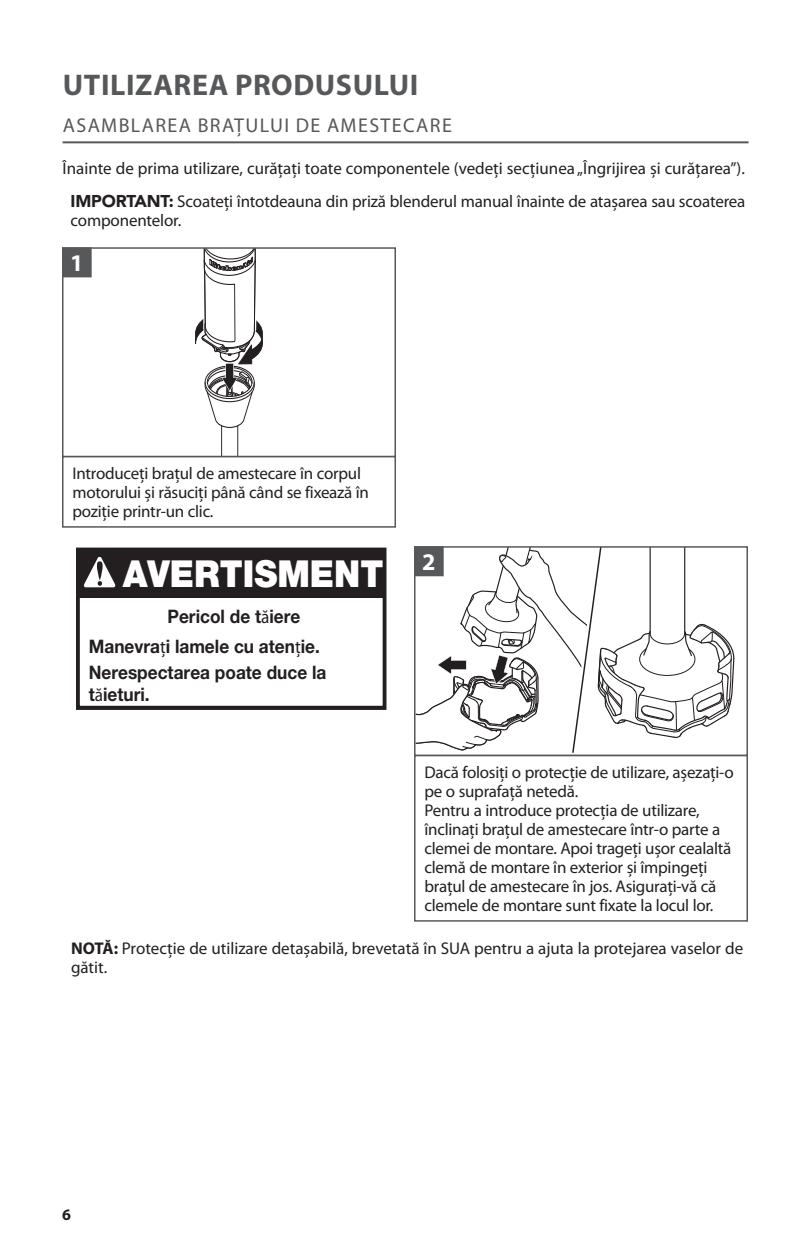
<style>
.page{position:relative;width:810px;height:1260px;background:#fff}
.page>*{position:absolute;margin:0;border:0;box-sizing:border-box;transform-origin:0 0}
.t1{font:900 37.2px "Helvetica Neue LT Std";color:#fff;scale:.93 1}
.MAIN_Page_Header_TOC{font:700 30px "Myriad Pro";letter-spacing:.02em;color:#57585a}
.Step_Number___p{font:700 24px "Myriad Pro";color:#fff}
.MAIN_Subhead_TOC{font:20px "Myriad Pro";letter-spacing:.07em;color:#57585a}
.t2{font:700 18.6px/30.4px "Helvetica Neue LT Std";color:#231f20;scale:.93 1}
.ILLUSTRATION_Caption{font:17px/19px "Myriad Pro";letter-spacing:-.015em;color:#231f20}
.MAIN_NOTE_IMP_TIP{font:17px/19px "Myriad Pro";letter-spacing:-.01em;color:#231f20}
.MAIN_body{font:17px "Myriad Pro";color:#231f20}
.t3{font:700 16px "Myriad Pro";color:#231f20}
.s1{font-family:"Avenir LT Std";font-weight:900}
.s2{font-family:"Myriad Pro";font-weight:400}
.s3{font-weight:700}
</style>
<div class="page">
<hr style="left:221px;top:426px;width:1px;height:31px;background:#231f20">
<hr style="left:237px;top:426px;width:1px;height:31px;background:#231f20">
<svg style="left:195px;top:250px;width:68px;height:199px"></svg>
<div style="left:62px;top:247px;width:334px;height:210px;border:2px solid #57585a"></div>
<svg style="left:66px;top:277px;width:26px;height:1px"></svg>
<div style="left:62px;top:456px;width:334px;height:72px;border:2px solid #57585a"></div>
<div style="left:63px;top:248px;width:28px;height:29px;background:#57585a"></div>
<div style="left:62px;top:247px;width:30px;height:30px;border:2px solid #57585a"></div>
<hr style="left:63px;top:141px;width:686px;height:2px;background:#57585a">
<svg style="left:417px;top:549px;width:318px;height:204px"></svg>
<div style="left:414px;top:546px;width:334px;height:210px;border:2px solid #57585a"></div>
<div style="left:414px;top:755px;width:334px;height:167px;border:2px solid #57585a"></div>
<svg style="left:418px;top:550px;width:30px;height:30px"></svg>
<div style="left:415px;top:547px;width:28px;height:29px;background:#57585a"></div>
<div style="left:414px;top:546px;width:30px;height:30px;border:2px solid #57585a"></div>
<div style="left:76px;top:548px;width:310px;height:162px;border:4px solid #231f20"></div>
<div style="left:78px;top:550px;width:307px;height:47px;background:#231f20"></div>
<svg style="left:84px;top:557px;width:32px;height:30px"></svg>
<p class="MAIN_Page_Header_TOC" style="left:63px;top:65px;width:357px">UTILIZAREA PRODUSULUI</p>
<p class="MAIN_Subhead_TOC" style="left:63px;top:113px;width:391px">ASAMBLAREA BRAȚULUI DE AMESTECARE</p>
<p class="MAIN_body" style="left:63px;top:157px;width:684px">Înainte de prima utilizare, curățați toate componentele (vedeți secțiunea „Îngrijirea și curățarea”).</p>
<p class="MAIN_NOTE_IMP_TIP" style="left:71px;top:192px;width:676px"><span class="s1">IMPORTANT:</span> Scoateți întotdeauna din priză blenderul manual înainte de atașarea sau scoaterea componentelor.</p>
<p class="Step_Number___p" style="left:70px;top:248px;width:15px">1</p>
<p class="ILLUSTRATION_Caption" style="left:72px;top:464px;width:298px">Introduceți brațul de amestecare în corpul motorului și răsuciți până când se fixează în poziție printr-un clic.</p>
<p class="t1" style="left:123px;top:551px;width:282px">AVERTISMENT</p>
<p class="t2" style="left:89px;top:600px;width:250px;text-indent:79px">Pericol de t<span class="s2">ă</span>iere<br>Manevra<span class="s2">ț</span>i lamele cu aten<span class="s2">ț</span>ie.</p>
<p class="t2" style="left:89px;top:661px;width:257px;line-height:22.4px">Nerespectarea poate duce la t<span class="s2">ă</span>ieturi.</p>
<p class="Step_Number___p" style="left:422px;top:547px;width:15px">2</p>
<p class="ILLUSTRATION_Caption" style="left:425px;top:763px;width:311px">Dacă folosiți o protecție de utilizare, așezați-o pe o suprafață netedă.<br>Pentru a introduce protecția de utilizare, înclinați brațul de amestecare într-o parte a clemei de montare. Apoi trageți ușor cealaltă clemă de montare în exterior și împingeți brațul de amestecare în jos. Asigurați-vă că clemele de montare sunt fixate la locul lor.</p>
<p class="MAIN_NOTE_IMP_TIP" style="left:71px;top:938px;width:674px"><span class="s3">NOTĂ:</span> Protecție de utilizare detașabilă, brevetată în SUA pentru a ajuta la protejarea vaselor de gătit.</p>
<p class="t3" style="left:62px;top:1204px;width:10px">6</p>
</div>
